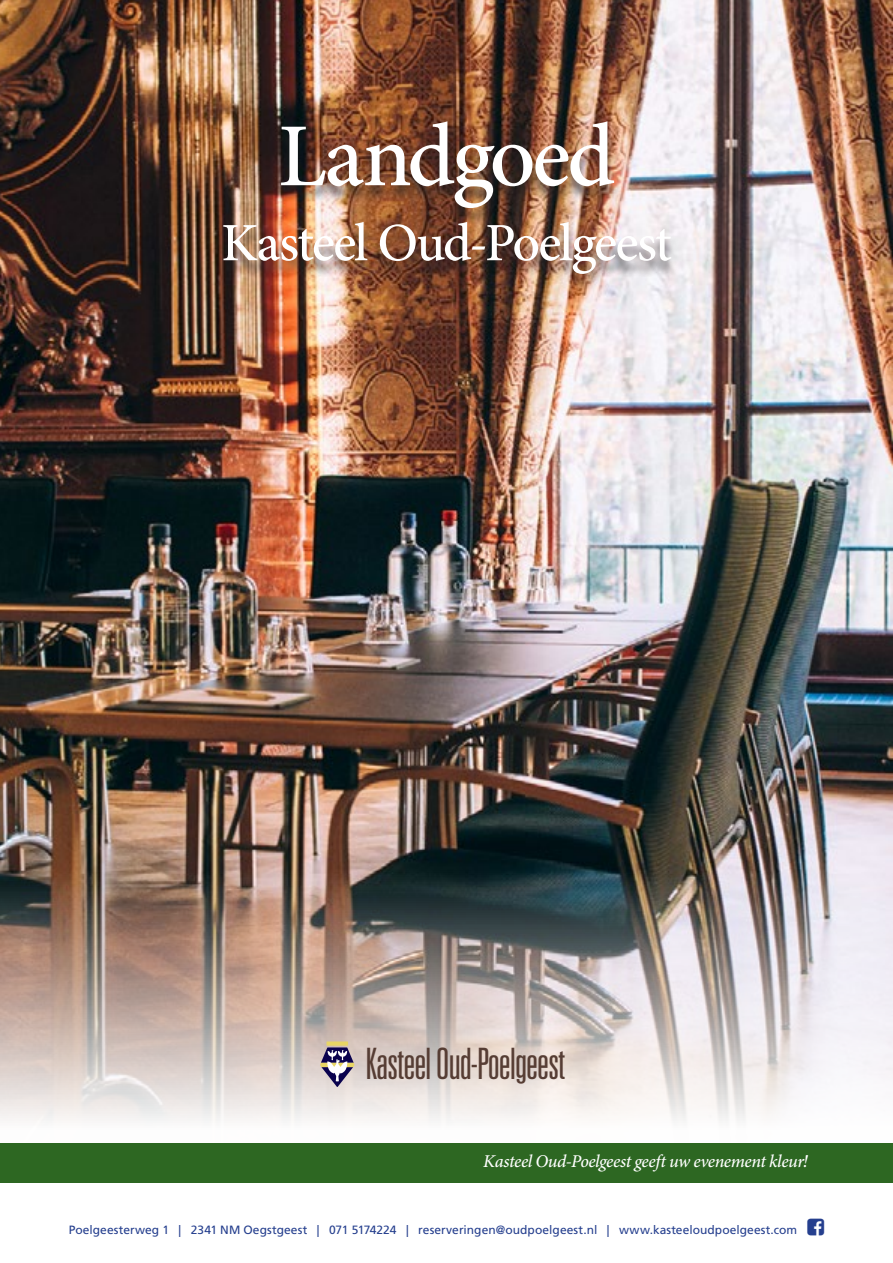
<style>
.page{position:relative;width:893px;height:1263px;background:#fff}
.page>*{position:absolute;margin:0;border:0;box-sizing:border-box;transform-origin:0 0}
.t1{font:500 90px "Minion Pro";letter-spacing:-.04em;color:#fff}
.t2{font:500 54px "Minion Pro";letter-spacing:-.035em;color:#fff}
.t3{font:300 ultra-condensed 43.35px "Univers LT Std";letter-spacing:-.025em;color:#563d34}
.t4{font:italic 500 18px "Minion Pro";letter-spacing:-.025em;color:#fff}
.t5{font:12px "Frutiger LT Std";letter-spacing:.005em;color:#253f8e}
</style>
<div class="page">
<img style="left:0;top:0;width:893px;height:1121px">
<div style="left:0;top:1143px;width:893px;height:39px;background:#2d6722"></div>
<svg style="left:320px;top:1047px;width:35px;height:40px"></svg>
<div style="left:326px;top:1041px;width:22px;height:5px;background:#e8d665"></div>
<div style="left:216px;top:122px;width:463px;height:169px;background:#231f20;opacity:.65"></div>
<h1 class="t1" style="left:278px;top:103px;width:338px">Landgoed</h1>
<h2 class="t2" style="left:221px;top:211px;width:452px">Kasteel Oud-Poelgeest</h2>
<h3 class="t3" style="left:365px;top:1041px;width:202px">Kasteel Oud-Poelgeest</h3>
<h3 class="t4" style="left:483px;top:1150px;width:326px">Kasteel Oud-Poelgeest geeft uw evenement kleur!</h3>
<p class="t5" style="left:69px;top:1222px;width:730px">Poelgeesterweg 1 | 2341 NM Oegstgeest | 071 5174224 | reserveringen@oudpoelgeest.nl | www.kasteeloudpoelgeest.com</p>
</div>
